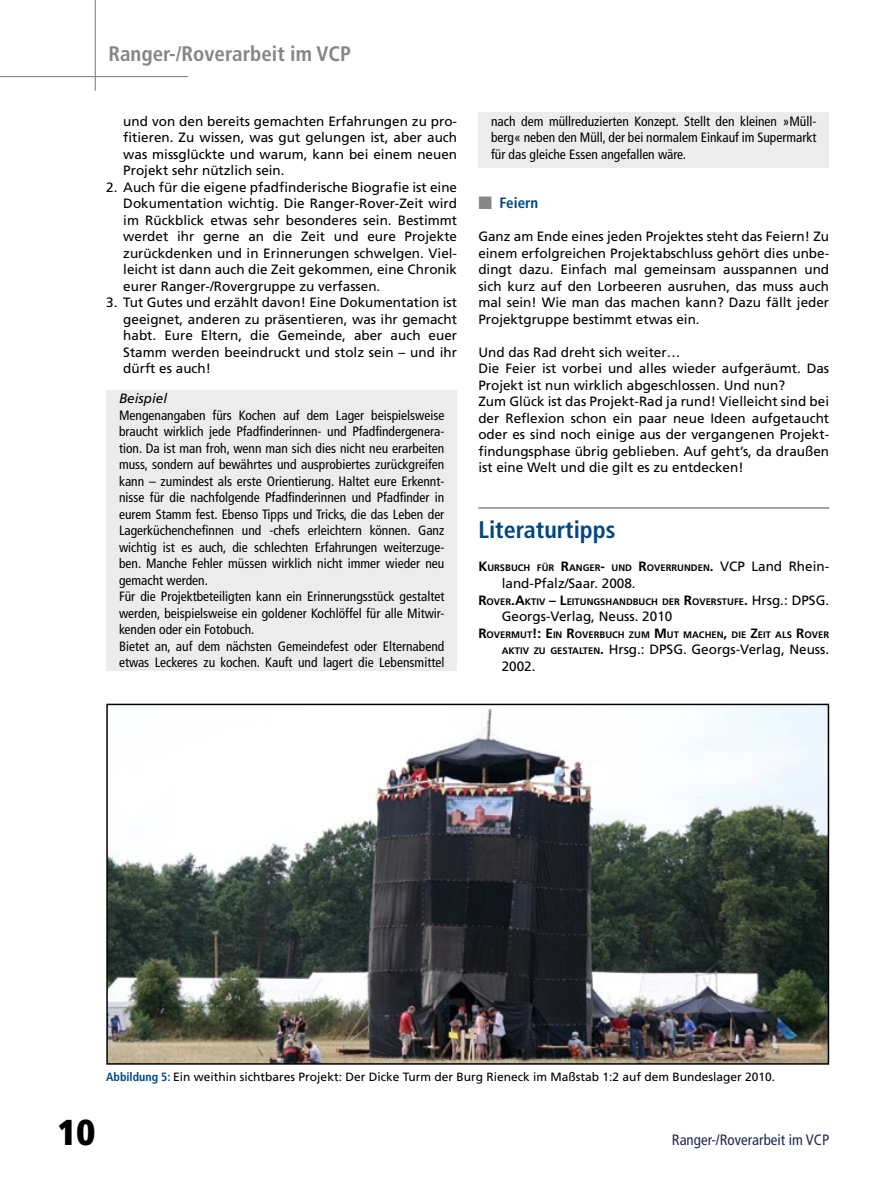
<style>
.page{position:relative;width:893px;height:1191px;background:#fff}
.page>*{position:absolute;margin:0;border:0;box-sizing:border-box;transform-origin:0 0}
.t1{font:900 condensed 36px "Frutiger LT Std";color:#000}
.t2{font:700 condensed 24px "Frutiger LT Std";color:#004681}
.t3{font:700 condensed 21px "Frutiger LT Std";color:#868686}
.t4{font:condensed 15px "Frutiger LT Std";color:#1e2955}
.t5{font:700 condensed 15px "Frutiger LT Std";color:#004681}
.t6{font:13.5px/16.5px "Frutiger LT Std";color:#000;text-align:justify}
.t7{font:condensed 13.5px/16.5px "Frutiger LT Std";color:#000}
.t8{font:italic 13.5px "Frutiger LT Std";color:#000}
.t9{font:12px "Frutiger LT Std";color:#000}
.t10{font:700 9.45px "Frutiger LT Std";color:#000}
.s1{color:#868686}
.s2{font-size:13.5px}
.s3{font-weight:400;font-size:13.5px}
.s4{font-weight:700;font-size:9.45px}
.s5{font-weight:700}
.s6{font-weight:700;font-stretch:condensed;color:#004681}
</style>
<div class="page">
<hr style="left:0;top:76px;width:188px;height:1px;background:#868686">
<hr style="left:95px;top:0;width:1px;height:91px;background:#868686">
<div style="left:478px;top:112px;width:351px;height:56px;background:#ececec"></div>
<div style="left:106px;top:390px;width:351px;height:280px;background:#ececec"></div>
<hr style="left:478px;top:507px;width:351px;height:2px;background:#868686">
<img style="left:109px;top:706px;width:717px;height:355px">
<div style="left:106px;top:703px;width:723px;height:361px;border:2px solid #000"></div>
<h3 class="t3" style="left:108px;top:41px;width:244px">Ranger-/Roverarbeit im VCP</h3>
<p class="t6" style="left:123px;top:113px;width:335px">und von den bereits gemachten Erfahrungen zu pro&shy;fitieren. Zu wissen, was gut gelungen ist, aber auch was missglückte und warum, kann bei einem neuen Projekt sehr nützlich sein.</p>
<p class="t6" style="left:123px;top:179px;width:335px;text-indent:-17px">2. Auch für die eigene pfadfinderische Biografie ist eine Dokumentation wichtig. Die Ranger-Rover-Zeit wird im Rückblick etwas sehr besonderes sein. Bestimmt werdet ihr gerne an die Zeit und eure Projekte zurückdenken und in Erinnerungen schwelgen. Viel&shy;leicht ist dann auch die Zeit gekommen, eine Chronik eurer Ranger-/Rovergruppe zu verfassen.</p>
<p class="t6" style="left:123px;top:294px;width:335px;text-indent:-17px">3. Tut Gutes und erzählt davon! Eine Dokumentation ist geeignet, anderen zu präsentieren, was ihr gemacht habt. Eure Eltern, die Gemeinde, aber auch euer Stamm werden beeindruckt und stolz sein – und ihr dürft es auch!</p>
<p class="t8" style="left:119px;top:391px;width:50px">Beispiel</p>
<p class="t7" style="left:119px;top:407px;width:327px">Mengenangaben fürs Kochen auf dem Lager beispielsweise braucht wirklich jede Pfadfinderinnen- und Pfadfindergenera&shy;tion. Da ist man froh, wenn man sich dies nicht neu erarbeiten muss, sondern auf bewährtes und ausprobiertes zurückgreifen kann – zumindest als erste Orientierung. Haltet eure Erkennt&shy;nisse für die nachfolgende Pfadfinderinnen und Pfadfinder in eurem Stamm fest. Ebenso Tipps und Tricks, die das Leben der Lagerküchenchefinnen und -chefs erleichtern können. Ganz wichtig ist es auch, die schlechten Erfahrungen weiterzuge&shy;ben. Manche Fehler müssen wirklich nicht immer wieder neu gemacht werden.<br>Für die Projektbeteiligten kann ein Erinnerungsstück gestaltet werden, beispielsweise ein goldener Kochlöffel für alle Mitwir&shy;kenden oder ein Fotobuch.<br>Bietet an, auf dem nächsten Gemeindefest oder Elternabend etwas Leckeres zu kochen. Kauft und lagert die Lebensmittel</p>
<p class="t7" style="left:491px;top:113px;width:327px;text-align:justify">nach dem müllreduzierten Konzept. Stellt den kleinen »Müll&shy;berg« neben den Müll, der bei normalem Einkauf im Supermarkt für das gleiche Essen angefallen wäre.</p>
<p class="t5" style="left:478px;top:194px;width:61px"><span class="s1">■</span> Feiern</p>
<p class="t6" style="left:478px;top:228px;width:352px">Ganz am Ende eines jeden Projektes steht das Feiern! Zu einem erfolgreichen Projektabschluss gehört dies unbe&shy;dingt dazu. Einfach mal gemeinsam ausspannen und sich kurz auf den Lorbeeren ausruhen, das muss auch mal sein! Wie man das machen kann? Dazu fällt jeder Projektgruppe bestimmt etwas ein.</p>
<p class="t6" style="left:478px;top:344px;width:352px;text-align:left">Und das Rad dreht sich weiter…<br>Die Feier ist vorbei und alles wieder aufgeräumt. Das Projekt ist nun wirklich abgeschlossen. Und nun?<br>Zum Glück ist das Projekt-Rad ja rund! Vielleicht sind bei der Reflexion schon ein paar neue Ideen aufgetaucht oder es sind noch einige aus der vergangenen Projekt&shy;findungsphase übrig geblieben. Auf geht’s, da draußen ist eine Welt und die gilt es zu entdecken!</p>
<h2 class="t2" style="left:478px;top:516px;width:139px">Literaturtipps</h2>
<p class="t10" style="left:478px;top:562px;width:352px"><span class="s2">K</span>URSBUCH FÜR <span class="s2">R</span>ANGER<span class="s2">-</span> UND <span class="s2">R</span>OVERRUNDEN<span class="s2">.</span> <span class="s3">VCP Land Rhein-</span></p>
<p class="t6" style="left:502px;top:575px;width:135px">land-Pfalz/Saar. 2008.</p>
<p class="t10" style="left:478px;top:595px;width:352px"><span class="s2">R</span>OVER<span class="s2">.A</span>KTIV <span class="s2">– L</span>EITUNGSHANDBUCH DER <span class="s2">R</span>OVERSTUFE<span class="s2">.</span> <span class="s3">Hrsg.: DPSG.</span></p>
<p class="t6" style="left:502px;top:608px;width:172px">Georgs-Verlag, Neuss. 2010</p>
<p class="t10" style="left:478px;top:628px;width:352px"><span class="s2">R</span>OVERMUT<span class="s2">!: E</span> IN <span class="s2">R</span>OVERBUCH ZUM <span class="s2">M</span> UT MACHEN<span class="s2">,</span> DIE <span class="s2">Z</span>EIT ALS <span class="s2">R</span>OVER</p>
<p class="t6" style="left:502px;top:641px;width:329px"><span class="s4">AKTIV ZU GESTALTEN</span><span class="s5">.</span> Hrsg.: DPSG. Georgs-Verlag, Neuss.<br>2002.</p>
<p class="t9" style="left:106px;top:1070px;width:670px"><span class="s6">Abbildung 5:</span> Ein weithin sichtbares Projekt: Der Dicke Turm der Burg Rieneck im Maßstab 1:2 auf dem Bundeslager 2010.</p>
<h1 class="t1" style="left:58px;top:1110px;width:39px">10</h1>
<p class="t4" style="left:672px;top:1131px;width:159px">Ranger-/Roverarbeit im VCP</p>
</div>
